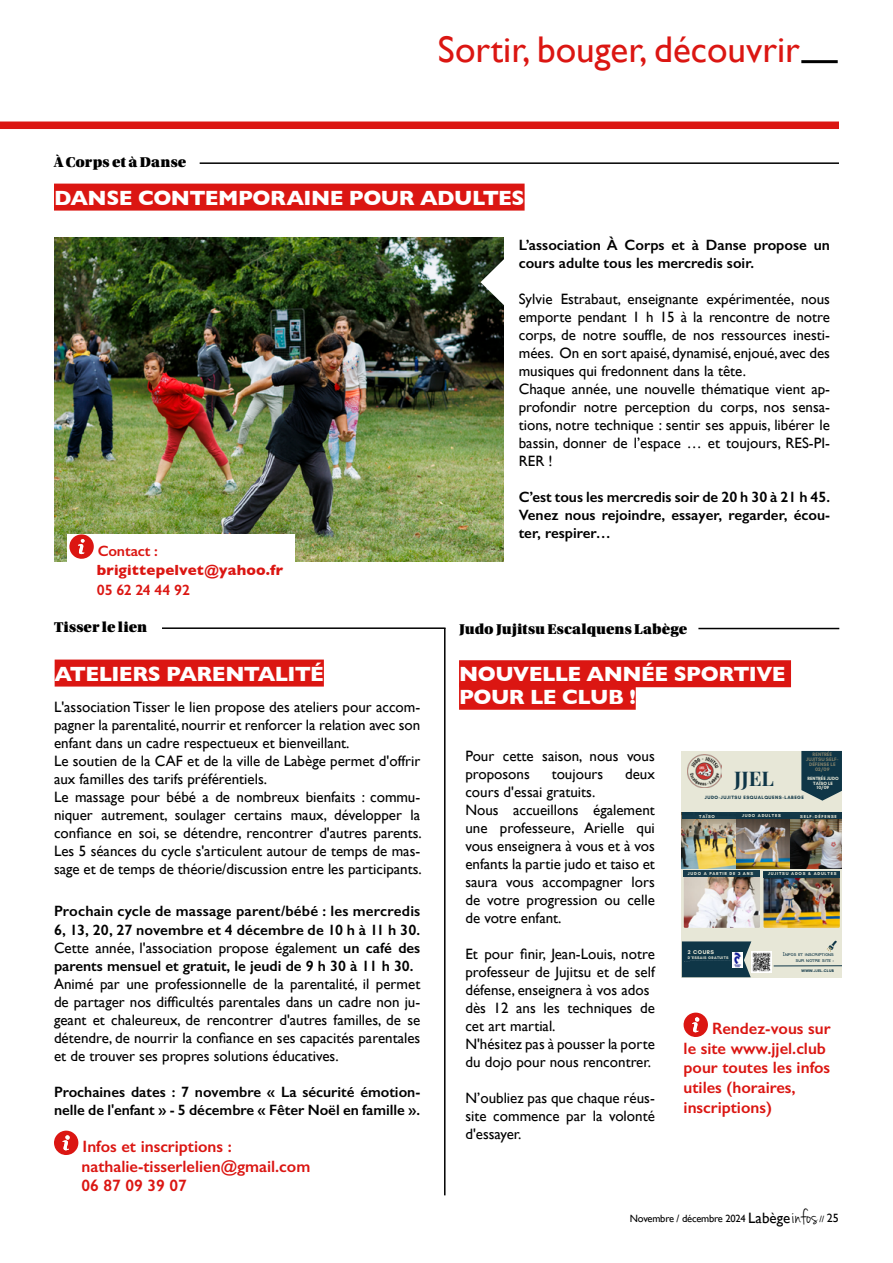
<style>
.page{position:relative;width:893px;height:1263px;background:#fff}
.page>*{position:absolute;margin:0;border:0;box-sizing:border-box;transform-origin:0 0}
.t1{font:37.2px "Gill Sans";color:#db1612}
.t2{font:700 21px/22.5px "Gill Sans";letter-spacing:-.02em;color:#fff}
.t3{font:700 21px "Gill Sans";letter-spacing:-.04em;color:#fff}
.t4{font:700 20.25px "Playfair Display";color:#0f3647}
.t5{font:600 16.5px/19.8px "Gill Sans";color:#db1612}
.t6{font:15px/18px "Gill Sans";color:#000}
.t7{font:600 15px/18px "Gill Sans";color:#000}
.t8{font:15px "Utopia Std Black Headline";letter-spacing:.005em;color:#000}
.t9{font:700 15px "Gill Sans";letter-spacing:.01em;color:#db1612}
.t10{font:600 15px "Gill Sans";letter-spacing:-.01em;color:#db1612}
.t11{font:10.5px "Gill Sans";letter-spacing:-.02em;color:#000}
.t12{font:9px "Gill Sans";color:#000}
.t13{font:700 5.7px "Glacial Indifference";letter-spacing:.085em;color:#e7e7d7}
.t14{font:5.25px/5.8px "Walter Turncoat";color:#0f3647;text-align:right}
.t15{font:700 5.1px/4.8px "Glacial Indifference";color:#7e7e6a;text-align:center}
.t16{font:700 4.8px "Glacial Indifference";letter-spacing:.1em;color:#0f3647}
.t17{font:700 4.8px/4.5px "Glacial Indifference";color:#e7e7d7;text-align:center}
.t18{font:700 4.35px "Glacial Indifference";letter-spacing:.17em;color:#e7e7d7}
.t19{font:700 3.9px "Glacial Indifference";letter-spacing:.085em;color:#e7e7d7}
.t20{font:700 3.9px "Glacial Indifference";letter-spacing:.065em;color:#0f3647}
.s1{font-weight:400}
.s2{font-size:15px}
.s3{font-family:"Jenna Sue";font-size:22.5px}
.s4{font-size:12px}
</style>
<div class="page">
<img style="left:54px;top:237px;width:449px;height:324px">
<hr style="left:801px;top:60px;width:37px;height:3px;background:#000">
<svg style="left:54px;top:1131px;width:24px;height:24px"></svg>
<svg style="left:683px;top:1013px;width:25px;height:24px"></svg>
<hr style="left:162px;top:627px;width:284px;height:2px;background:#000">
<hr style="left:698px;top:628px;width:141px;height:1px;background:#000">
<hr style="left:200px;top:162px;width:639px;height:2px;background:#000">
<div style="left:68px;top:534px;width:227px;height:74px;background:#fff"></div>
<svg style="left:69px;top:534px;width:25px;height:25px"></svg>
<svg style="left:480px;top:256px;width:24px;height:52px"></svg>
<div style="left:54px;top:184px;width:471px;height:27px;background:#db1612"></div>
<hr style="left:444px;top:628px;width:2px;height:567px;background:#000">
<div style="left:0;top:122px;width:839px;height:7px;background:#db1612"></div>
<div style="left:55px;top:659px;width:269px;height:27px;background:#db1612"></div>
<div style="left:459px;top:660px;width:332px;height:27px;background:#db1612"></div>
<div style="left:459px;top:683px;width:177px;height:27px;background:#db1612"></div>
<div style="left:682px;top:751px;width:160px;height:226px;background:#e7e7d7"></div>
<img style="left:682px;top:813px;width:160px;height:55px">
<svg style="left:801px;top:751px;width:41px;height:50px;background:#284b58"></svg>
<svg style="left:682px;top:941px;width:69px;height:36px;background:#204453"></svg>
<hr style="left:774px;top:965px;width:68px;height:1px;background:#0f3647">
<div style="left:736px;top:813px;width:54px;height:6px;background:#0f3647"></div>
<div style="left:791px;top:813px;width:51px;height:6px;background:#0f3647"></div>
<div style="left:682px;top:813px;width:53px;height:6px;background:#0f3647"></div>
<svg style="left:826px;top:940px;width:11px;height:12px"></svg>
<img style="left:684px;top:877px;width:76px;height:51px">
<img style="left:763px;top:877px;width:77px;height:51px">
<img style="left:688px;top:754px;width:33px;height:33px">
<img style="left:732px;top:953px;width:10px;height:14px">
<div style="left:684px;top:871px;width:76px;height:6px;background:#183d4c"></div>
<div style="left:763px;top:871px;width:77px;height:6px;background:#0f3647"></div>
<img style="left:751px;top:952px;width:21px;height:20px">
<p class="t8" style="left:54px;top:154px;width:134px">À Corps et à Danse</p>
<h1 class="t1" style="left:438px;top:28px;width:364px">Sortir, bouger, découvrir</h1>
<h2 class="t2" style="left:54px;top:186px;width:472px">DANSE CONTEMPORAINE POUR ADULTES</h2>
<p class="t7" style="left:519px;top:236px;width:313px">L’association À Corps et à Danse propose un cours adulte tous les mercredis soir.</p>
<p class="t6" style="left:519px;top:290px;width:313px">Sylvie Estrabaut, enseignante expérimentée, nous emporte pendant 1 h 15 à la rencontre de notre corps, de notre souffle, de nos ressources inesti&shy;mées. On en sort apaisé, dynamisé, enjoué, avec des musiques qui fredonnent dans la tête.<br>Chaque année, une nouvelle thématique vient ap&shy;profondir notre perception du corps, nos sensa&shy;tions, notre technique : sentir ses appuis, libérer le bassin, donner de l’espace … et toujours, RES-PI-RER !</p>
<p class="t7" style="left:519px;top:488px;width:313px;text-align:justify">C’est tous les mercredis soir de 20 h 30 à 21 h 45.<br>Venez nous rejoindre, essayer, regarder, écou&shy;ter, respirer…</p>
<p class="t10" style="left:98px;top:541px;width:62px">Contact :</p>
<p class="t9" style="left:97px;top:558px;width:188px">brigittepelvet@yahoo.fr</p>
<p class="t10" style="left:97px;top:580px;width:95px">05 62 24 44 92</p>
<p class="t8" style="left:54px;top:620px;width:95px">Tisser le lien</p>
<p class="t8" style="left:459px;top:621px;width:230px">Judo Jujitsu Escalquens Labège</p>
<h2 class="t3" style="left:55px;top:657px;width:271px">ATELIERS PARENTALITÉ</h2>
<h2 class="t2" style="left:459px;top:662px;width:328px">NOUVELLE ANNÉE SPORTIVE<br>POUR LE CLUB !</h2>
<p class="t6" style="left:54px;top:698px;width:369px">L'association Tisser le lien propose des ateliers pour accom&shy;pagner la parentalité, nourrir et renforcer la relation avec son enfant dans un cadre respectueux et bienveillant.<br>Le soutien de la CAF et de la ville de Labège permet d'offrir aux familles des tarifs préférentiels.<br>Le massage pour bébé a de nombreux bienfaits : commu&shy;niquer autrement, soulager certains maux, développer la confiance en soi, se détendre, rencontrer d'autres parents.<br>Les 5 séances du cycle s'articulent autour de temps de mas&shy;sage et de temps de théorie/discussion entre les participants.</p>
<p class="t7" style="left:54px;top:901px;width:368px;line-height:19.5px">Prochain cycle de massage parent/bébé : les mercredis<br>6, 13, 20, 27 novembre et 4 décembre de 10 h à 11 h 30.</p>
<p class="t7" style="left:54px;top:939px;width:368px"><span class="s1">Cette année, l'association propose également</span> un café des parents mensuel et gratuit, le jeudi de 9 h 30 à 11 h 30.</p>
<p class="t6" style="left:54px;top:975px;width:368px;text-align:justify">Animé par une professionnelle de la parentalité, il permet de partager nos difficultés parentales dans un cadre non ju&shy;geant et chaleureux, de rencontrer d'autres familles, de se détendre, de nourrir la confiance en ses capacités parentales et de trouver ses propres solutions éducatives.</p>
<p class="t7" style="left:54px;top:1083px;width:368px">Prochaines dates : 7 novembre « La sécurité émotion&shy;nelle de l'enfant » - 5 décembre « Fêter Noël en famille ».</p>
<p class="t6" style="left:465px;top:747px;width:191px">Pour cette saison, nous vous proposons</p>
<p class="t15" style="left:806px;top:752px;width:34px">RENTRÉE<br>JUJITSU SELF-<br>DÉFENSE LE<br>02/09</p>
<p class="t6" style="left:552px;top:765px;width:53px">toujours</p>
<p class="t6" style="left:625px;top:765px;width:31px">deux</p>
<p class="t6" style="left:465px;top:783px;width:191px">cours d'essai gratuits.<br>Nous accueillons également une professeure, Arielle qui vous enseignera à vous et à vos enfants la partie judo et taiso et saura vous accompagner lors de votre progression ou celle de votre enfant.</p>
<p class="t6" style="left:465px;top:945px;width:191px">Et pour finir, Jean-Louis, notre professeur de Jujitsu et de self défense, enseignera à vos ados dès 12 ans les techniques de cet art martial.<br>N'hésitez pas à pousser la porte du dojo pour nous rencontrer.</p>
<p class="t6" style="left:465px;top:1089px;width:191px;text-align:justify">N’oubliez pas que chaque réus&shy;site commence par la volonté d'essayer.</p>
<h3 class="t4" style="left:734px;top:763px;width:41px">JJEL</h3>
<p class="t16" style="left:705px;top:795px;width:101px">JUDO-JUJITSU ESQUALQUENS-LABEGE</p>
<p class="t17" style="left:807px;top:776px;width:33px">RENTRÉE JUDO<br>TAÏSO LE<br>10/09</p>
<p class="t18" style="left:699px;top:813px;width:17px">TAÏSO</p>
<p class="t18" style="left:800px;top:813px;width:38px">SELF-DÉFENSE</p>
<p class="t18" style="left:742px;top:813px;width:40px">JUDO ADULTES</p>
<p class="t18" style="left:688px;top:871px;width:67px">JUDO A PARTIR DE 3 ANS</p>
<p class="t18" style="left:768px;top:871px;width:70px">JUJITSU ADOS &amp; ADULTES</p>
<p class="t13" style="left:688px;top:949px;width:28px">2 COURS</p>
<p class="t19" style="left:688px;top:955px;width:42px">D’ESSAIS GRATUITS</p>
<p class="t14" style="left:783px;top:951px;width:52px">Infos et inscriptions sur notre site :</p>
<p class="t20" style="left:802px;top:968px;width:34px">WWW.JJEL.CLUB</p>
<p class="t5" style="left:684px;top:1018px;width:149px;text-indent:29px">Rendez-vous sur le site www.jjel.club pour toutes les infos utiles (horaires, inscriptions)</p>
<p class="t5" style="left:82px;top:1136px;width:230px">Infos et inscriptions : nathalie-tisserlelien@gmail.com<br>06 87 09 39 07</p>
<p class="t11" style="left:630px;top:1212px;width:189px">Novembre / décembre 2024 <span class="s2">Labège</span><span class="s3">infos</span></p>
<p class="t12" style="left:819px;top:1213px;width:21px">// <span class="s4">25</span></p>
</div>
